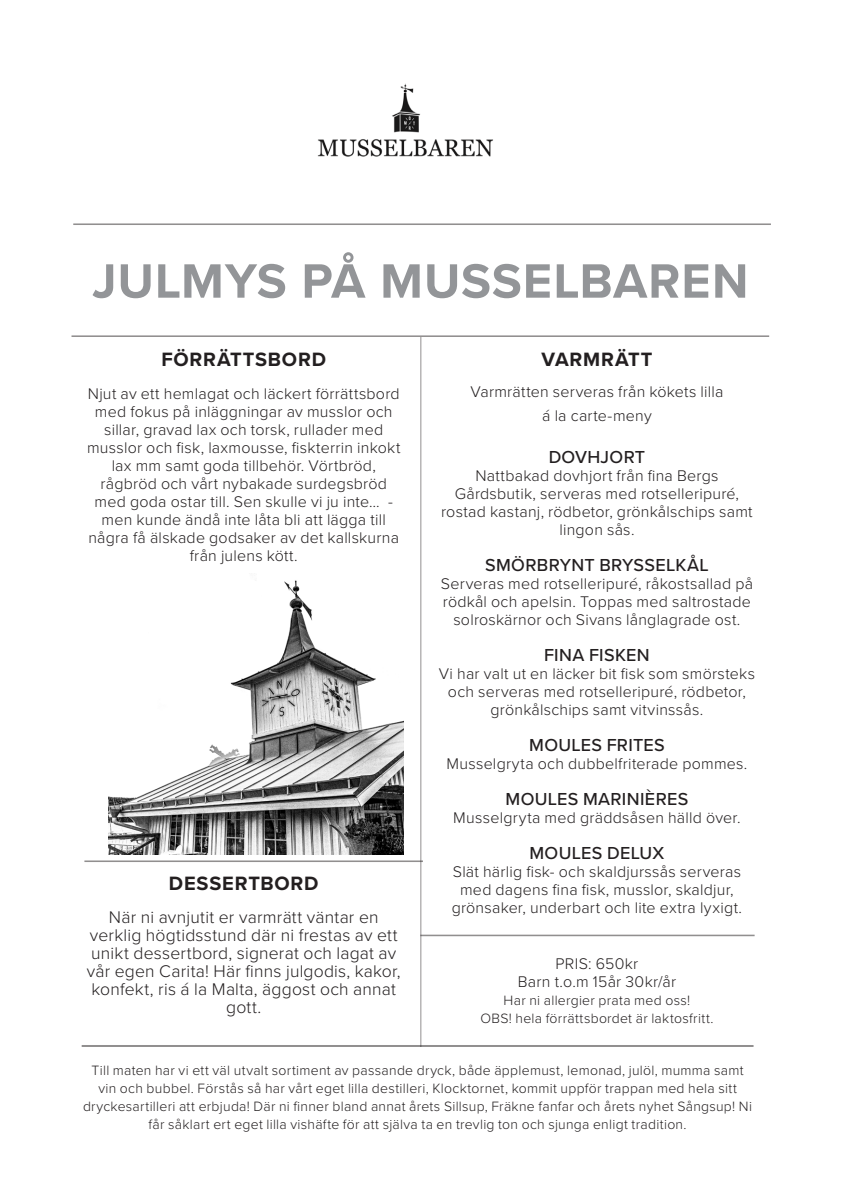
<style>
.page{position:relative;width:842px;height:1191px;background:#fff}
.page>*{position:absolute;margin:0;border:0;box-sizing:border-box;transform-origin:0 0}
.t1{font:700 50px "Proxima Nova";letter-spacing:.02em;color:#939598}
.t2{font:700 20px "Proxima Nova";letter-spacing:.04em;color:#231f20}
.t3{font:500 18px "Proxima Nova";letter-spacing:.02em;color:#231f20}
.t4{font:300 17.6px/18px "Proxima Nova";letter-spacing:.01em;color:#231f20;text-align:center}
.t5{font:300 16px/18px "Proxima Nova";letter-spacing:.015em;color:#231f20;text-align:center}
.t6{font:300 14px/18px "Proxima Nova";letter-spacing:.02em;color:#231f20;text-align:center}
</style>
<div class="page">
<hr style="left:73px;top:223px;width:698px;height:2px;background:#231f20">
<hr style="left:71px;top:335px;width:698px;height:2px;background:#231f20">
<img style="left:317px;top:83px;width:176px;height:74px">
<hr style="left:82px;top:1045px;width:671px;height:2px;background:#231f20">
<hr style="left:420px;top:337px;width:1px;height:710px;background:#231f20">
<img style="left:109px;top:580px;width:294px;height:274px">
<hr style="left:84px;top:860px;width:339px;height:2px;background:#231f20">
<hr style="left:420px;top:934px;width:335px;height:2px;background:#231f20">
<p class="t1" style="left:92px;top:244px;width:658px">JULMYS PÅ MUSSELBAREN</p>
<p class="t2" style="left:161px;top:344px;width:166px">FÖRRÄTTSBORD</p>
<p class="t5" style="left:87px;top:384px;width:315px">Njut av ett hemlagat och läckert förrättsbord med fokus på inläggningar av musslor och sillar, gravad lax och torsk, rullader med musslor och fisk, laxmousse, fiskterrin inkokt lax mm samt goda tillbehör. Vörtbröd,</p>
<p class="t5" style="left:88px;top:474px;width:312px">rågbröd och vårt nybakade surdegsbröd med goda ostar till. Sen skulle vi ju inte… - men kunde ändå inte låta bli att lägga till några få älskade godsaker av det kallskurna från julens kött.</p>
<p class="t2" style="left:169px;top:868px;width:151px">DESSERTBORD</p>
<p class="t4" style="left:87px;top:907px;width:316px">När ni avnjutit er varmrätt väntar en verklig högtidsstund där ni frestas av ett unikt dessertbord, signerat och lagat av vår egen Carita! Här finns julgodis, kakor, konfekt, ris á la Malta, äggost och annat gott.</p>
<p class="t2" style="left:541px;top:344px;width:112px">VARMRÄTT</p>
<p class="t5" style="left:470px;top:382px;width:255px">Varmrätten serveras från kökets lilla</p>
<p class="t5" style="left:542px;top:406px;width:111px">á la carte-meny</p>
<p class="t3" style="left:549px;top:443px;width:98px">DOVHJORT</p>
<p class="t5" style="left:475px;top:466px;width:245px">Nattbakad dovhjort från fina Bergs</p>
<p class="t5" style="left:441px;top:484px;width:313px">Gårdsbutik, serveras med rotselleripuré, rostad kastanj, rödbetor, grönkålschips samt lingon sås.</p>
<p class="t3" style="left:485px;top:551px;width:225px">SMÖRBRYNT BRYSSELKÅL</p>
<p class="t5" style="left:441px;top:574px;width:314px">Serveras med rotselleripuré, råkostsallad på rödkål och apelsin. Toppas med saltrostade solroskärnor och Sivans långlagrade ost.</p>
<p class="t3" style="left:544px;top:641px;width:107px">FINA FISKEN</p>
<p class="t5" style="left:439px;top:664px;width:318px">Vi har valt ut en läcker bit fisk som smörsteks och serveras med rotselleripuré, rödbetor, grönkålschips samt vitvinssås.</p>
<p class="t3" style="left:529px;top:731px;width:137px">MOULES FRITES</p>
<p class="t5" style="left:446px;top:754px;width:302px">Musselgryta och dubbelfriterade pommes.</p>
<p class="t3" style="left:505px;top:785px;width:184px">MOULES MARINIÈRES</p>
<p class="t5" style="left:453px;top:808px;width:289px">Musselgryta med gräddsåsen hälld över.</p>
<p class="t3" style="left:529px;top:839px;width:136px">MOULES DELUX</p>
<p class="t5" style="left:453px;top:862px;width:290px">Slät härlig fisk- och skaldjurssås serveras med dagens fina fisk, musslor, skaldjur,</p>
<p class="t5" style="left:452px;top:898px;width:292px">grönsaker, underbart och lite extra lyxigt.</p>
<p class="t5" style="left:556px;top:954px;width:84px">PRIS: 650kr</p>
<p class="t5" style="left:518px;top:972px;width:160px">Barn t.o.m 15år 30kr/år</p>
<p class="t6" style="left:504px;top:990px;width:188px">Har ni allergier prata med oss!</p>
<p class="t6" style="left:480px;top:1008px;width:235px">OBS! hela förrättsbordet är laktosfritt.</p>
<p class="t6" style="left:83px;top:1060px;width:671px">Till maten har vi ett väl utvalt sortiment av passande dryck, både äpplemust, lemonad, julöl, mumma samt vin och bubbel. Förstås så har vårt eget lilla destilleri, Klocktornet, kommit uppför trappan med hela sitt dryckesartilleri att erbjuda! Där ni finner bland annat årets Sillsup, Fräkne fanfar och årets nyhet Sångsup! Ni får såklart ert eget lilla vishäfte för att själva ta en trevlig ton och sjunga enligt tradition.</p>
</div>
